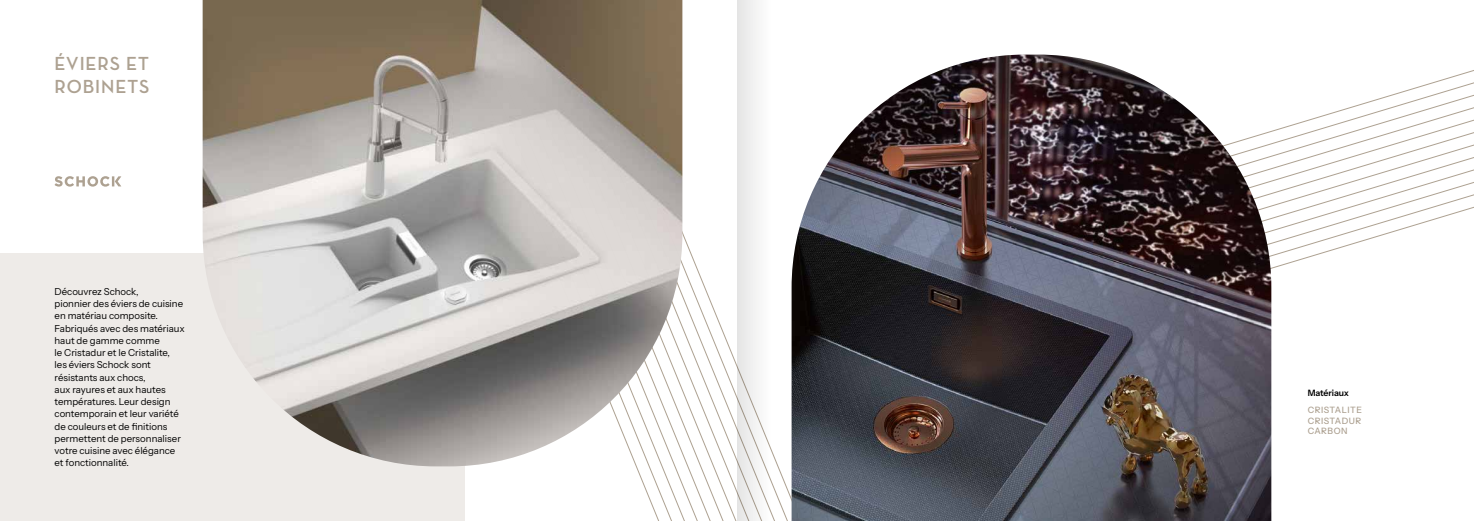
<style>
.page{position:relative;width:1474px;height:521px;background:#fff}
.page>*{position:absolute;margin:0;border:0;box-sizing:border-box;transform-origin:0 0}
.t1{font:700 19.25px/23.1px "Neutra Disp";letter-spacing:.05em;color:#ada191}
.t2{font:9.62px/12.2px "Instrument Sans";color:#000}
.t3{font:500 8.75px/10.5px "Instrument Sans";letter-spacing:.06em;color:#ada191;text-align:justify}
.t4{font:600 8.75px "Instrument Sans";letter-spacing:-.015em;color:#000}
</style>
<div class="page">
<div style="left:0;top:253px;width:464px;height:268px;background:#eeebe8"></div>
<svg style="left:1271px;top:70px;width:202px;height:199px"></svg>
<svg style="left:442px;top:0;width:280px;height:521px"></svg>
<img style="left:791px;top:55px;width:480px;height:466px">
<img style="left:203px;top:0;width:479px;height:466px">
<svg style="left:55px;top:176px;width:66px;height:11px"></svg>
<svg style="left:737px;top:0;width:47px;height:521px"></svg>
<h1 class="t1" style="left:55px;top:52px;width:96px">ÉVIERS ET<br>ROBINETS</h1>
<p class="t2" style="left:55px;top:285px;width:132px">Découvrez Schock,<br>pionnier des éviers de cuisine en matériau composite.<br>Fabriqués avec des matériaux haut de gamme comme<br>le Cristadur et le Cristalite, les éviers Schock sont résistants aux chocs,<br>aux rayures et aux hautes températures. Leur design contemporain et leur variété de couleurs et de finitions permettent de personnaliser votre cuisine avec élégance et fonctionnalité.</p>
<p class="t4" style="left:1307px;top:387px;width:43px">Matériaux</p>
<p class="t3" style="left:1307px;top:405px;width:56px">CRISTALITE CRISTADUR CARBON</p>
</div>
